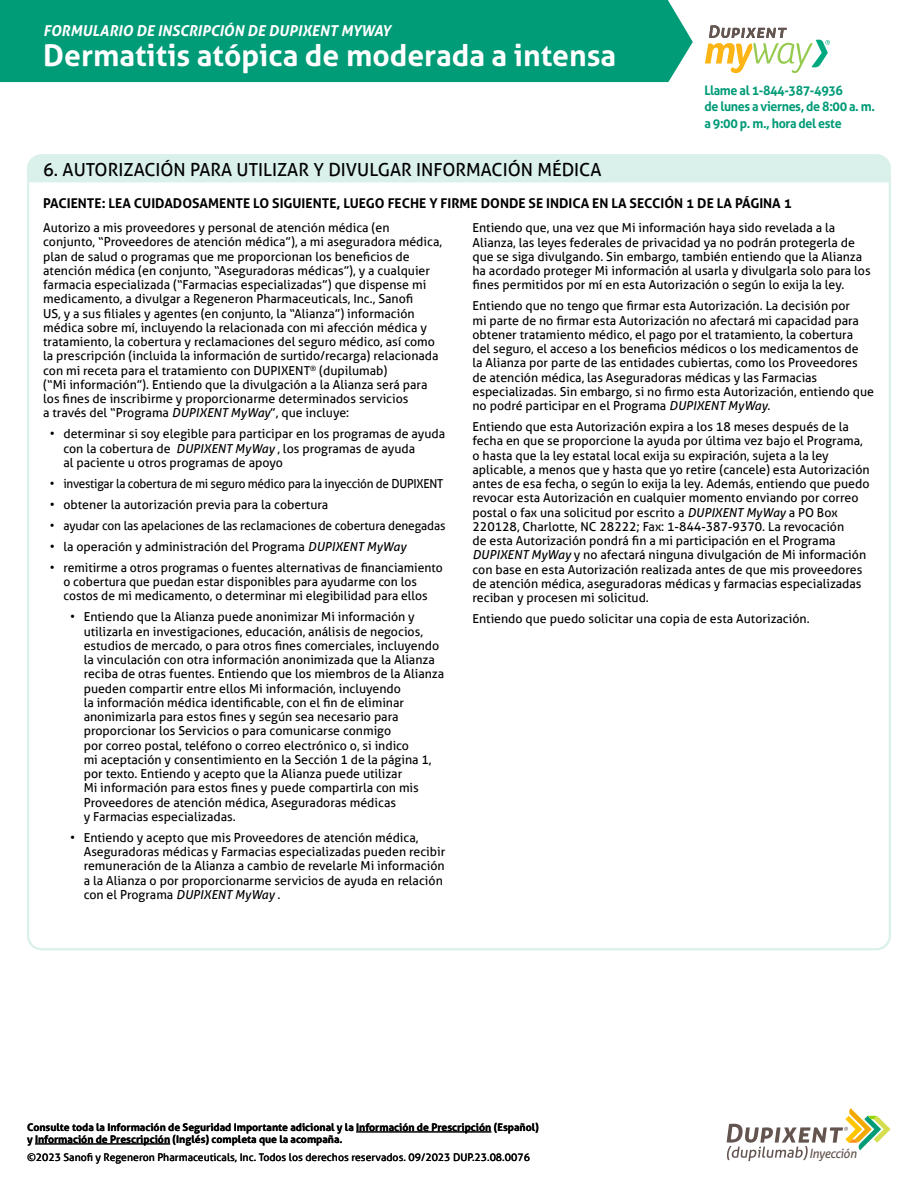
<style>
.page{position:relative;width:918px;height:1188px;background:#fff}
.page>*{position:absolute;margin:0;border:0;box-sizing:border-box;transform-origin:0 0}
.t1{font:700 30px "Aller";color:#fff}
.t2{font:18px "Aller";color:#000}
.t3{font:italic 700 15px "Aller";color:#fff}
.t4{font:700 13.5px "Aller";color:#000}
.t5{font:700 13.2px/16.5px "Aller";letter-spacing:-.03em;color:#009b77;scale:.95 1}
.t6{font:italic 12.75px "Aller";letter-spacing:-.03em;color:#63544f;scale:.95 1}
.t7{font:12.3px/14.2px "Aller";color:#000}
.t8{font:12.3px "Aller";letter-spacing:-.02em;color:#000;scale:.95 1}
.t9{font:12.3px "Aller";color:#000;scale:.96 1}
.t10{font:700 10.5px/12px "Aller";color:#000}
.t11{font:10.5px "Aller";color:#000}
.s1{font-style:italic}
</style>
<div class="page">
<div style="left:27px;top:155px;width:864px;height:27px;background:#d9f0eb"></div>
<svg style="left:727px;top:1108px;width:164px;height:53px"></svg>
<svg style="left:705px;top:25px;width:125px;height:48px"></svg>
<div style="left:0;top:0;width:693px;height:82px;background:#009b77"></div>
<hr style="left:356px;top:1132px;width:135px;height:1px;background:#000">
<hr style="left:35px;top:1144px;width:135px;height:1px;background:#000">
<p class="t3" style="left:43px;top:21px;width:349px">FORMULARIO DE INSCRIPCIÓN DE DUPIXENT MYWAY</p>
<h1 class="t1" style="left:43px;top:36px;width:574px">Dermatitis atópica de moderada a intensa</h1>
<h2 class="t2" style="left:43px;top:158px;width:560px">6. AUTORIZACIÓN PARA UTILIZAR Y DIVULGAR INFORMACIÓN MÉDICA</h2>
<p class="t5" style="left:704px;top:82px;width:181px">Llame al 1-844-387-4936<br>de lunes a viernes, de 8:00 a. m. a 9:00 p. m., hora del este</p>
<p class="t4" style="left:43px;top:195px;width:750px">PACIENTE: LEA CUIDADOSAMENTE LO SIGUIENTE, LUEGO FECHE Y FIRME DONDE SE INDICA EN LA SECCIÓN 1 DE LA PÁGINA 1</p>
<p class="t7" style="left:43px;top:221px;width:400px">Autorizo a mis proveedores y personal de atención médica (en conjunto, “Proveedores de atención médica”), a mi aseguradora médica, plan de salud o programas que me proporcionan los beneficios de atención médica (en conjunto, “Aseguradoras médicas”), y a cualquier farmacia especializada (“Farmacias especializadas”) que dispense mi medicamento, a divulgar a Regeneron Pharmaceuticals, Inc., Sanofi<br>US, y a sus filiales y agentes (en conjunto, la “Alianza”) información médica sobre mí, incluyendo la relacionada con mi afección médica y tratamiento, la cobertura y reclamaciones del seguro médico, así como la prescripción (incluida la información de surtido/recarga) relacionada con mi receta para el tratamiento con DUPIXENT<sup>®</sup> (dupilumab)<br>(“Mi información”). Entiendo que la divulgación a la Alianza será para los fines de inscribirme y proporcionarme determinados servicios<br>a través del “Programa <span class="s1">DUPIXENT MyWay</span>”, que incluye:</p>
<p class="t7" style="left:63px;top:427px;width:383px;text-indent:-14px">• determinar si soy elegible para participar en los programas de ayuda con la cobertura de <span class="s1">DUPIXENT MyWay</span> , los programas de ayuda<br>al paciente u otros programas de apoyo</p>
<p class="t8" style="left:50px;top:476px;width:416px">• investigar la cobertura de mi seguro médico para la inyección de DUPIXENT</p>
<p class="t7" style="left:50px;top:497px;width:280px">• obtener la autorización previa para la cobertura</p>
<p class="t9" style="left:50px;top:518px;width:414px">• ayudar con las apelaciones de las reclamaciones de cobertura denegadas</p>
<p class="t7" style="left:50px;top:539px;width:358px">• la operación y administración del Programa <span class="s1">DUPIXENT MyWay</span></p>
<p class="t7" style="left:63px;top:560px;width:381px;text-indent:-13px">• remitirme a otros programas o fuentes alternativas de financiamiento o cobertura que puedan estar disponibles para ayudarme con los costos de mi medicamento, o determinar mi elegibilidad para ellos</p>
<p class="t7" style="left:84px;top:610px;width:362px;text-indent:-14px">• Entiendo que la Alianza puede anonimizar Mi información y utilizarla en investigaciones, educación, análisis de negocios, estudios de mercado, o para otros fines comerciales, incluyendo la vinculación con otra información anonimizada que la Alianza reciba de otras fuentes. Entiendo que los miembros de la Alianza pueden compartir entre ellos Mi información, incluyendo<br>la información médica identificable, con el fin de eliminar anonimizarla para estos fines y según sea necesario para proporcionar los Servicios o para comunicarse conmigo<br>por correo postal, teléfono o correo electrónico o, si indico<br>mi aceptación y consentimiento en la Sección 1 de la página 1, por texto. Entiendo y acepto que la Alianza puede utilizar<br>Mi información para estos fines y puede compartirla con mis Proveedores de atención médica, Aseguradoras médicas<br>y Farmacias especializadas.</p>
<p class="t7" style="left:84px;top:830px;width:363px;text-indent:-14px">• Entiendo y acepto que mis Proveedores de atención médica, Aseguradoras médicas y Farmacias especializadas pueden recibir remuneración de la Alianza a cambio de revelarle Mi información a la Alianza o por proporcionarme servicios de ayuda en relación con el Programa <span class="s1">DUPIXENT MyWay</span> .</p>
<p class="t7" style="left:472px;top:221px;width:400px">Entiendo que, una vez que Mi información haya sido revelada a la Alianza, las leyes federales de privacidad ya no podrán protegerla de que se siga divulgando. Sin embargo, también entiendo que la Alianza ha acordado proteger Mi información al usarla y divulgarla solo para los fines permitidos por mí en esta Autorización o según lo exija la ley.</p>
<p class="t7" style="left:472px;top:299px;width:403px">Entiendo que no tengo que firmar esta Autorización. La decisión por<br>mi parte de no firmar esta Autorización no afectará mi capacidad para obtener tratamiento médico, el pago por el tratamiento, la cobertura<br>del seguro, el acceso a los beneficios médicos o los medicamentos de<br>la Alianza por parte de las entidades cubiertas, como los Proveedores de atención médica, las Aseguradoras médicas y las Farmacias especializadas. Sin embargo, si no firmo esta Autorización, entiendo que no podré participar en el Programa <span class="s1">DUPIXENT MyWay</span>.</p>
<p class="t7" style="left:472px;top:420px;width:399px">Entiendo que esta Autorización expira a los 18 meses después de la fecha en que se proporcione la ayuda por última vez bajo el Programa, o hasta que la ley estatal local exija su expiración, sujeta a la ley aplicable, a menos que y hasta que yo retire (cancele) esta Autorización antes de esa fecha, o según lo exija la ley. Además, entiendo que puedo revocar esta Autorización en cualquier momento enviando por correo postal o fax una solicitud por escrito a <span class="s1">DUPIXENT MyWay</span> a PO Box 220128, Charlotte, NC 28222; Fax: 1-844-387-9370. La revocación<br>de esta Autorización pondrá fin a mi participación en el Programa <span class="s1">DUPIXENT MyWay</span> y no afectará ninguna divulgación de Mi información con base en esta Autorización realizada antes de que mis proveedores de atención médica, aseguradoras médicas y farmacias especializadas reciban y procesen mi solicitud.</p>
<p class="t7" style="left:472px;top:612px;width:339px">Entiendo que puedo solicitar una copia de esta Autorización.</p>
<p class="t10" style="left:27px;top:1121px;width:513px">Consulte toda la Información de Seguridad Importante adicional y la Información de Prescripción (Español) y Información de Prescripción (Inglés) completa que la acompaña.</p>
<p class="t11" style="left:27px;top:1151px;width:505px">©2023 Sanofi y Regeneron Pharmaceuticals, Inc. Todos los derechos reservados. 09/2023 DUP.23.08.0076</p>
<p class="t6" style="left:809px;top:1145px;width:52px">Inyección</p>
</div>
